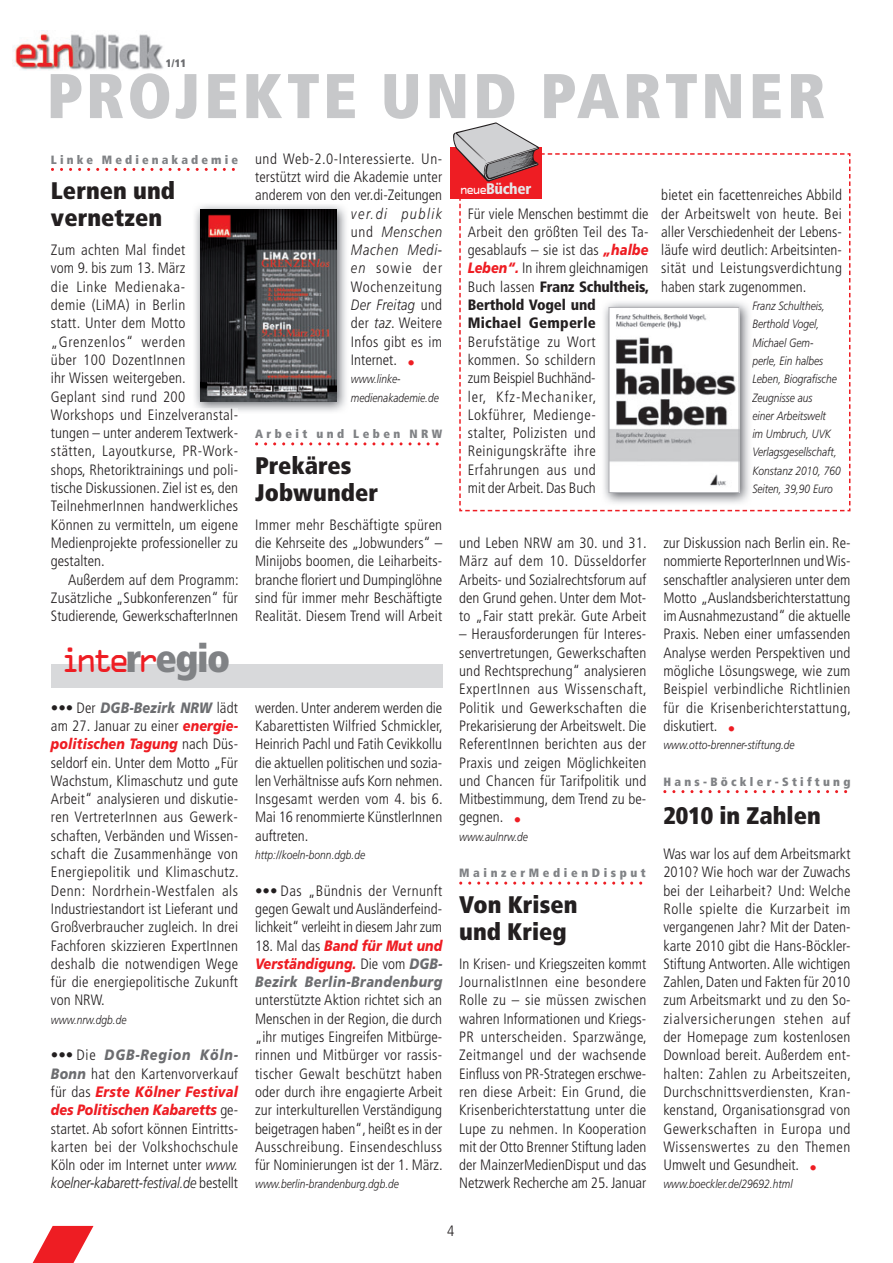
<style>
.page{position:relative;width:893px;height:1263px;background:#fff}
.page>*{position:absolute;margin:0;border:0;box-sizing:border-box;transform-origin:0 0}
.t1{font:900 condensed 63px "Frutiger";letter-spacing:.06em;color:#c7c8ca}
.t2{font:31.5px "OCRA";color:#ee1d23}
.t3{font:900 condensed 24px/27px "Frutiger";color:#231f20}
.t4{font:900 condensed 15.3px "Frutiger";letter-spacing:-.02em;color:#e6e7e9}
.t5{font:300 condensed 15px/18.3px "Frutiger";letter-spacing:.01em;color:#231f20;text-align:justify}
.t6{font:italic 900 15px/18.3px "Frutiger";letter-spacing:.02em;color:#6c6d70;text-align:justify;scale:.85 1}
.t7{font:italic 300 12px/18.3px "Frutiger";color:#231f20;scale:.85 1}
.t8{font:900 condensed 12px "Frutiger";letter-spacing:.27em;color:#808285}
.t9{font:900 condensed 12px "Frutiger";letter-spacing:.3em;color:#808285}
.t10{font:900 condensed 10.95px "Frutiger";color:#6c6d70}
.s1{font-style:italic;font-stretch:normal}
.s2{color:#ee1d23}
.s3{font-family:"OCRA";font-weight:400;font-stretch:normal;font-size:11.55px;color:#fff}
.s4{font-weight:900;font-style:italic;font-stretch:normal;color:#ee1d23}
.s5{font-weight:900}
.s6{font-family:"Frutiger";font-weight:900;font-stretch:condensed;font-size:39px;color:#808285}
.s7{font-weight:900;font-style:italic;font-stretch:normal;color:#6c6d70}
.s8{font-weight:300;font-style:normal;font-stretch:condensed;color:#231f20}
</style>
<div class="page">
<img style="left:13px;top:30px;width:150px;height:40px">
<svg style="left:32px;top:1226px;width:62px;height:37px"></svg>
<div style="left:51px;top:664px;width:391px;height:24px;background:#d8d9db"></div>
<svg style="left:51px;top:168px;width:184px;height:3px"></svg>
<div style="left:451px;top:147px;width:91px;height:51px;background:#ee1d23"></div>
<svg style="left:255px;top:442px;width:184px;height:3px"></svg>
<svg style="left:459px;top:882px;width:183px;height:3px"></svg>
<svg style="left:663px;top:790px;width:184px;height:3px"></svg>
<img style="left:195px;top:205px;width:151px;height:207px">
<img style="left:195px;top:409px;width:42px;height:3px">
<img style="left:200px;top:210px;width:136px;height:191px">
<svg style="left:453px;top:122px;width:397px;height:389px"></svg>
<p class="t10" style="left:166px;top:59px;width:22px">1/11</p>
<h1 class="t1" style="left:47px;top:71px;width:780px">PROJEKTE UND PARTNER</h1>
<p class="t8" style="left:51px;top:155px;width:189px">Linke Medienakademie</p>
<h3 class="t3" style="left:51px;top:179px;width:125px">Lernen und vernetzen</h3>
<p class="t5" style="left:51px;top:242px;width:189px;text-align:left">Zum achten Mal findet<br>vom 9. bis zum 13. März<br>die Linke Medienaka-<br>demie (LiMA) in Berlin<br>statt. Unter dem Motto „Grenzenlos“ werden<br>über 100 DozentInnen<br>ihr Wissen weitergeben.<br>Geplant sind rund 200<br>Workshops und Einzelveranstal&shy;tungen – unter anderem Textwerk&shy;stätten, Layoutkurse, PR-Work&shy;shops, Rhetoriktrainings und poli&shy;tische Diskussionen. Ziel ist es, den<br>TeilnehmerInnen handwerkliches<br>Können zu vermitteln, um eigene<br>Medienprojekte professioneller zu gestalten.</p>
<p class="t5" style="left:51px;top:571px;width:189px;text-indent:17px">Außerdem auf dem Programm:<br>Zusätzliche „Subkonferenzen“ für Studierende, GewerkschafterInnen</p>
<p class="t5" style="left:255px;top:151px;width:189px">und Web-2.0-Interessierte. Un&shy;terstützt wird die Akademie unter anderem von den ver.di-Zeitungen</p>
<p class="t5" style="left:351px;top:205px;width:93px"><span class="s1">ver.di publik </span>und <span class="s1">Menschen Machen Medi&shy;en</span> sowie der Wochenzeitung <span class="s1">Der Freitag</span> und der <span class="s1">taz</span>. Weitere Infos gibt es im Internet. <span class="s2">•</span></p>
<p class="t7" style="left:351px;top:371px;width:105px">www.linke&shy;medienakademie.de</p>
<p class="t4" style="left:460px;top:183px;width:73px"><span class="s3">neue</span>Bücher</p>
<p class="t5" style="left:661px;top:187px;width:182px">bietet ein facettenreiches Abbild der Arbeitswelt von heute. Bei aller Verschiedenheit der Lebens&shy;läufe wird deutlich: Arbeitsinten&shy;sität und Leistungsverdichtung haben stark zugenommen.</p>
<p class="t7" style="left:752px;top:298px;width:106px">Franz Schultheis,<br>Berthold Vogel,<br>Michael Gem&shy;perle, Ein halbes<br>Leben, Biografische<br>Zeug nisse aus<br>einer Arbeitswelt<br>im Umbruch, UVK<br>Verlagsgesellschaft,<br>Konstanz 2010, 760<br>Seiten, 39,90 Euro</p>
<p class="t5" style="left:468px;top:205px;width:183px;text-align:left">Für viele Menschen bestimmt die<br>Arbeit den größten Teil des Ta&shy;gesablaufs – sie ist das <span class="s4">„halbe<br>Leben“.</span> In ihrem gleichnamigen<br>Buch lassen <span class="s5">Franz Schultheis,<br>Berthold Vogel und<br>Michael Gemperle</span></p>
<p class="t5" style="left:468px;top:334px;width:130px">Berufstätige zu Wort kommen. So schildern zum Beispiel Buchhänd&shy;ler, Kfz-Mechaniker, Lokführer, Medienge&shy;stalter, Polizisten und Reinigungskräfte ihre Erfahrungen aus und mit der Arbeit. Das Buch</p>
<p class="t8" style="left:255px;top:429px;width:189px">Arbeit und Leben NRW</p>
<h3 class="t3" style="left:255px;top:454px;width:125px">Prekäres<br>Jobwunder</h3>
<p class="t5" style="left:255px;top:517px;width:189px">Immer mehr Beschäftigte spüren die Kehrseite des „Jobwunders“ – Minijobs boomen, die Leiharbeits&shy;branche floriert und Dumpinglöhne sind für immer mehr Beschäftigte Realität. Diesem Trend will Arbeit</p>
<p class="t5" style="left:459px;top:535px;width:189px">und Leben NRW am 30. und 31.<br>März auf dem 10. Düsseldorfer Arbeits- und Sozialrechtsforum auf den Grund gehen. Unter dem Mot&shy;to „Fair statt prekär. Gute Arbeit</p>
<p class="t5" style="left:459px;top:626px;width:189px">– Herausforderungen für Interes&shy;senvertretungen, Gewerkschaften und Rechtsprechung“ analysieren ExpertInnen aus Wissenschaft, Politik und Gewerkschaften die Prekarisierung der Arbeitswelt. Die ReferentInnen berichten aus der Praxis und zeigen Möglichkeiten und Chancen für Tarifpolitik und Mitbestimmung, dem Trend zu be&shy;gegnen. <span class="s2">•</span></p>
<p class="t7" style="left:459px;top:828px;width:82px">www.aulnrw.de</p>
<p class="t5" style="left:663px;top:535px;width:189px">zur Diskussion nach Berlin ein. Re&shy;nommierte ReporterInnen und Wis&shy;senschaftler analysieren unter dem Motto „Auslandsberichterstattung im Ausnahmezustand“ die aktuelle Praxis. Neben einer umfassenden Analyse werden Perspektiven und mögliche Lösungswege, wie zum Beispiel verbindliche Richtlinien für die Krisenberichterstattung, diskutiert. <span class="s2">•</span></p>
<p class="t7" style="left:663px;top:737px;width:156px">www.otto-brenner-stiftung.de</p>
<h2 class="t2" style="left:59px;top:649px;width:172px">inte<span class="s6">r</span>r<span class="s6">egio</span></h2>
<p class="t5" style="left:51px;top:700px;width:189px"><span class="s5">•••</span> Der <span class="s7">DGB-Bezirk NRW</span> lädt am 27. Januar zu einer <span class="s4">energie&shy;politischen Tagung</span> nach Düs&shy;seldorf ein. Unter dem Motto „Für Wachstum, Klimaschutz und gute Arbeit“ analysieren und diskutie&shy;ren VertreterInnen aus Gewerk&shy;schaften, Verbänden und Wissen&shy;schaft die Zusammenhänge von Energiepolitik und Klimaschutz.<br>Denn: Nordrhein-Westfalen als Industriestandort ist Lieferant und Großverbraucher zugleich. In drei Fachforen skizzieren ExpertInnen deshalb die notwendigen Wege für die energiepolitische Zukunft von NRW.</p>
<p class="t7" style="left:51px;top:1011px;width:90px">www.nrw.dgb.de</p>
<p class="t5" style="left:51px;top:1047px;width:189px"><span class="s5">•••</span> Die <span class="s7">DGB-Region Köln-Bonn</span> hat den Kartenvorverkauf für das <span class="s4">Erste Kölner Festival des Politischen Kabaretts</span> ge&shy;startet. Ab sofort können Eintritts&shy;karten bei der Volkshochschule Köln oder im Internet unter <span class="s1">www. koelner-kabarett-festival.de</span> bestellt</p>
<p class="t5" style="left:255px;top:700px;width:189px">werden. Unter anderem werden die Kabarettisten Wilfried Schmickler, Heinrich Pachl und Fatih Cevikkollu die aktuellen politischen und sozia&shy;len Verhältnisse aufs Korn nehmen.<br>Insgesamt werden vom 4. bis 6.<br>Mai 16 renommierte KünstlerInnen auftreten.</p>
<p class="t7" style="left:255px;top:847px;width:131px">http://koeln-bonn.dgb.de</p>
<p class="t5" style="left:255px;top:883px;width:189px"><span class="s5">•••</span> Das „Bündnis der Vernunft gegen Gewalt und Ausländerfeind&shy;lichkeit“ verleiht in diesem Jahr zum</p>
<p class="t6" style="left:255px;top:937px;width:222px"><span class="s8">18. Mal das</span> <span class="s2">Band für Mut und Verständigung.</span> <span class="s8">Die vom</span> DGB-Bezirk Berlin-Brandenburg</p>
<p class="t5" style="left:255px;top:992px;width:189px">unterstützte Aktion richtet sich an Menschen in der Region, die durch „ihr mutiges Eingreifen Mitbürge&shy;rinnen und Mitbürger vor rassis&shy;tischer Gewalt beschützt haben oder durch ihre engagierte Arbeit zur interkulturellen Verständigung beigetragen haben“, heißt es in der Ausschreibung. Einsendeschluss für Nominierungen ist der 1. März.</p>
<p class="t7" style="left:255px;top:1176px;width:171px">www.berlin-brandenburg.dgb.de</p>
<p class="t8" style="left:663px;top:777px;width:189px">Hans-Böckler-Stiftung</p>
<h3 class="t3" style="left:663px;top:804px;width:159px">2010 in Zahlen</h3>
<p class="t5" style="left:663px;top:846px;width:189px">Was war los auf dem Arbeitsmarkt 2010? Wie hoch war der Zuwachs bei der Leiharbeit? Und: Welche Rolle spielte die Kurzarbeit im vergangenen Jahr? Mit der Daten&shy;karte 2010 gibt die Hans-Böckler-Stiftung Antworten. Alle wichtigen Zahlen, Daten und Fakten für 2010 zum Arbeitsmarkt und zu den So&shy;zialversicherungen stehen auf der Homepage zum kostenlosen Download bereit. Außerdem ent&shy;halten: Zahlen zu Arbeitszeiten, Durchschnittsverdiensten, Kran&shy;kenstand, Organisationsgrad von Gewerkschaften in Europa und Wissenswertes zu den Themen Umwelt und Gesundheit. <span class="s2">•</span></p>
<p class="t7" style="left:663px;top:1176px;width:154px">www.boeckler.de/29692.html</p>
<p class="t9" style="left:459px;top:868px;width:188px">MainzerMedienDisput</p>
<h3 class="t3" style="left:459px;top:893px;width:120px">Von Krisen und Krieg</h3>
<p class="t5" style="left:459px;top:956px;width:189px">In Krisen- und Kriegszeiten kommt JournalistInnen eine besondere Rolle zu – sie müssen zwischen wahren Informationen und Kriegs-PR unterscheiden. Sparzwänge, Zeitmangel und der wachsende Einfluss von PR-Strategen erschwe&shy;ren diese Arbeit: Ein Grund, die Krisenberichterstattung unter die Lupe zu nehmen. In Kooperation mit der Otto Brenner Stiftung laden der MainzerMedienDisput und das Netzwerk Recherche am 25. Januar</p>
<p class="t5" style="left:447px;top:1223px;width:9px">4</p>
</div>
